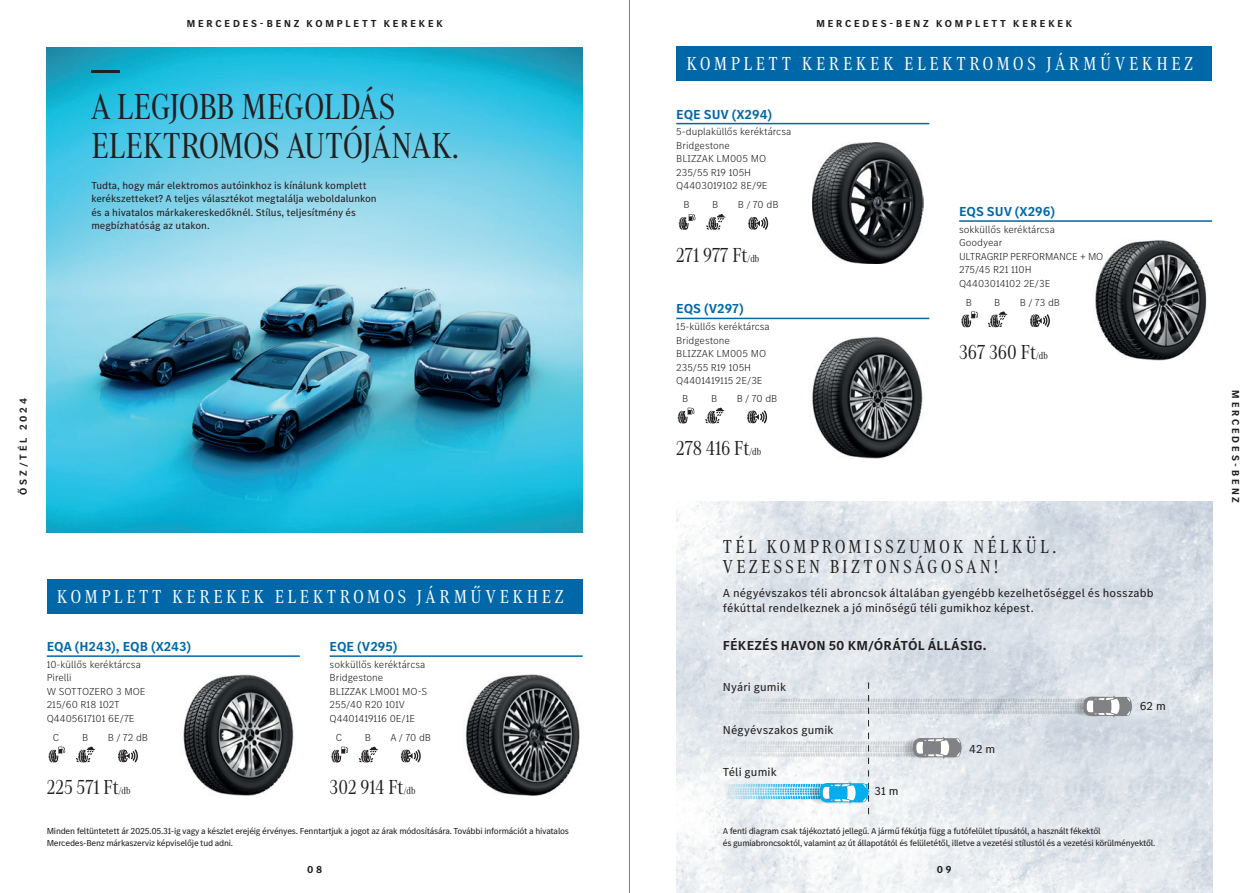
<style>
.page{position:relative;width:1259px;height:893px;background:#fff}
.page>*{position:absolute;margin:0;border:0;box-sizing:border-box;transform-origin:0 0}
.HL{font:37.5px/39px "MB Corpo A Title Cond";letter-spacing:-.005em;color:#231f20}
.Kolo-cena{font:21px "MB Corpo A Title Cond";color:#231f20}
.CENY_pneumatiky{font:21px "MB Corpo A Title Cond";color:#231f20}
.t1{font:19.5px "MB Corpo A Text Cond";letter-spacing:.175em;color:#fff}
.BodyCopy{font:19.5px/19.5px "MB Corpo A Text Cond";letter-spacing:.155em;color:#231f20}
.Kolo-nazev{font:700 13.5px "MB Corpo S Text";color:#0068a8}
.BodyCopy-2{font:700 13.5px "MB Corpo S Text";letter-spacing:.01em;color:#231f20}
.BodyCopy-3{font:12px/15.6px "MB Corpo S Text";letter-spacing:.015em;color:#231f20}
.Kolo-popis{font:300 10.5px "MB Corpo S Text";color:#231f20}
.BC{font:10.5px/13.5px "MB Corpo S Text";color:#231f20}
.Marginalie{font:700 10.5px "MB Corpo S Title";letter-spacing:.27em;color:#231f20}
.Kolo-popis-2{font:300 10.5px "MB Corpo S Text";letter-spacing:-.02em;color:#231f20}
.Specyfikacja_opony{font:300 10.5px "MB Corpo S Text";color:#231f20}
.LegalLine{font:9px/12px "MB Corpo S Text";letter-spacing:-.025em;color:#231f20}
.s1{font-size:10.5px}
</style>
<div class="page">
<img style="left:676px;top:502px;width:536px;height:391px">
<svg style="left:723px;top:682px;width:409px;height:132px;background:#d8e0e7"></svg>
<img style="left:47px;top:47px;width:536px;height:486px">
<img style="left:183px;top:675px;width:111px;height:121px">
<img style="left:465px;top:675px;width:115px;height:121px">
<div style="left:676px;top:47px;width:536px;height:34px;background:#0068a8"></div>
<div style="left:47px;top:580px;width:536px;height:34px;background:#0068a8"></div>
<hr style="left:47px;top:655px;width:253px;height:2px;background:#0068a8">
<hr style="left:330px;top:655px;width:253px;height:2px;background:#0068a8">
<svg style="left:49px;top:747px;width:16px;height:15px"></svg>
<svg style="left:76px;top:746px;width:19px;height:16px"></svg>
<svg style="left:118px;top:749px;width:20px;height:13px"></svg>
<svg style="left:331px;top:747px;width:17px;height:15px"></svg>
<svg style="left:359px;top:747px;width:19px;height:15px"></svg>
<svg style="left:401px;top:749px;width:20px;height:14px"></svg>
<img style="left:812px;top:142px;width:111px;height:121px">
<hr style="left:676px;top:123px;width:253px;height:1px;background:#0068a8">
<svg style="left:679px;top:214px;width:16px;height:16px"></svg>
<svg style="left:706px;top:214px;width:19px;height:16px"></svg>
<svg style="left:748px;top:217px;width:20px;height:13px"></svg>
<img style="left:1095px;top:240px;width:112px;height:121px">
<hr style="left:959px;top:220px;width:253px;height:2px;background:#0068a8">
<svg style="left:961px;top:311px;width:17px;height:16px"></svg>
<svg style="left:988px;top:311px;width:19px;height:16px"></svg>
<svg style="left:1030px;top:314px;width:20px;height:13px"></svg>
<hr style="left:676px;top:318px;width:253px;height:1px;background:#0068a8">
<svg style="left:678px;top:408px;width:16px;height:15px"></svg>
<svg style="left:705px;top:408px;width:19px;height:15px"></svg>
<svg style="left:747px;top:410px;width:20px;height:14px"></svg>
<img style="left:812px;top:336px;width:111px;height:122px">
<hr style="left:91px;top:70px;width:29px;height:2px;background:#231f20">
<hr style="left:629px;top:0;width:1px;height:893px;background:#808285">
<p class="Marginalie" style="left:187px;top:16px;width:257px">MERCEDES-BENZ KOMPLETT KEREKEK</p>
<p class="Marginalie" style="left:816px;top:16px;width:257px">MERCEDES-BENZ KOMPLETT KEREKEK</p>
<p class="t1" style="left:686px;top:51px;width:508px">KOMPLETT KEREKEK ELEKTROMOS JÁRMŰVEKHEZ</p>
<p class="HL" style="left:91px;top:84px;width:369px">A LEGJOBB MEGOLDÁS<br>ELEKTROMOS AUTÓJÁNAK.</p>
<p class="BC" style="left:91px;top:178px;width:287px">Tudta, hogy már elektromos autóinkhoz is kínálunk komplett kerékszetteket? A teljes választékot megtalálja weboldalunkon és a hivatalos márkakereskedőknél. Stílus, teljesítmény és megbízhatóság az utakon.</p>
<p class="Kolo-nazev" style="left:676px;top:105px;width:97px">EQE SUV (X294)</p>
<p class="Kolo-popis" style="left:676px;top:125px;width:117px">5-duplaküllős keréktárcsa</p>
<p class="Kolo-popis" style="left:676px;top:138px;width:55px">Bridgestone</p>
<p class="Kolo-popis" style="left:676px;top:152px;width:91px">BLIZZAK LM005 MO</p>
<p class="Kolo-popis" style="left:676px;top:165px;width:76px">235/55 R19 105H</p>
<p class="Kolo-popis" style="left:676px;top:179px;width:93px">Q4403019102 8E/9E</p>
<p class="Specyfikacja_opony" style="left:683px;top:198px;width:8px">B</p>
<p class="Kolo-popis" style="left:712px;top:198px;width:8px">B</p>
<p class="Kolo-popis" style="left:738px;top:198px;width:42px">B / 70 dB</p>
<p class="Kolo-nazev" style="left:959px;top:203px;width:98px">EQS SUV (X296)</p>
<p class="Kolo-popis" style="left:959px;top:222px;width:97px">sokküllős keréktárcsa</p>
<p class="Kolo-popis" style="left:959px;top:236px;width:45px">Goodyear</p>
<p class="Kolo-popis-2" style="left:959px;top:249px;width:146px">ULTRAGRIP PERFORMANCE + MO</p>
<p class="Kolo-popis" style="left:959px;top:263px;width:74px">275/45 R21 110H</p>
<p class="Kolo-popis" style="left:959px;top:276px;width:93px">Q4403014102 2E/3E</p>
<p class="Specyfikacja_opony" style="left:966px;top:295px;width:8px">B</p>
<p class="Kolo-popis" style="left:994px;top:295px;width:8px">B</p>
<p class="Kolo-popis" style="left:1020px;top:295px;width:42px">B / 73 dB</p>
<p class="Kolo-cena" style="left:676px;top:241px;width:85px">271 977 Ft<span class="s1">/db</span></p>
<p class="Kolo-nazev" style="left:676px;top:300px;width:69px">EQS (V297)</p>
<p class="Kolo-popis" style="left:676px;top:320px;width:95px">15-küllős keréktárcsa</p>
<p class="Kolo-popis" style="left:676px;top:333px;width:55px">Bridgestone</p>
<p class="Kolo-popis" style="left:676px;top:347px;width:91px">BLIZZAK LM005 MO</p>
<p class="Kolo-popis" style="left:676px;top:360px;width:76px">235/55 R19 105H</p>
<p class="Kolo-popis" style="left:676px;top:374px;width:88px">Q4401419115 2E/3E</p>
<p class="Specyfikacja_opony" style="left:682px;top:391px;width:8px">B</p>
<p class="Kolo-popis" style="left:711px;top:391px;width:8px">B</p>
<p class="Kolo-popis" style="left:737px;top:391px;width:42px">B / 70 dB</p>
<p class="Kolo-cena" style="left:959px;top:338px;width:90px">367 360 Ft<span class="s1">/db</span></p>
<p class="Marginalie" style="left:16px;top:495px;width:98px;rotate:-90deg">ŐSZ/TÉL 2024</p>
<p class="Marginalie" style="left:1242px;top:390px;width:114px;rotate:90deg">MERCEDES-BENZ</p>
<p class="CENY_pneumatiky" style="left:676px;top:434px;width:86px">278 416 Ft<span class="s1">/db</span></p>
<p class="t1" style="left:57px;top:584px;width:508px">KOMPLETT KEREKEK ELEKTROMOS JÁRMŰVEKHEZ</p>
<p class="Kolo-nazev" style="left:47px;top:638px;width:146px">EQA (H243), EQB (X243)</p>
<p class="Kolo-popis" style="left:47px;top:657px;width:96px">10-küllős keréktárcsa</p>
<p class="Kolo-popis" style="left:47px;top:671px;width:26px">Pirelli</p>
<p class="Kolo-popis" style="left:47px;top:684px;width:100px">W SOTTOZERO 3 MOE</p>
<p class="Kolo-popis" style="left:47px;top:698px;width:75px">215/60 R18 102T</p>
<p class="Kolo-popis" style="left:47px;top:711px;width:89px">Q4405617101 6E/7E</p>
<p class="Kolo-nazev" style="left:330px;top:638px;width:69px">EQE (V295)</p>
<p class="Kolo-popis" style="left:330px;top:657px;width:97px">sokküllős keréktárcsa</p>
<p class="Kolo-popis" style="left:330px;top:671px;width:55px">Bridgestone</p>
<p class="Kolo-popis" style="left:330px;top:684px;width:99px">BLIZZAK LM001 MO-S</p>
<p class="Kolo-popis" style="left:330px;top:698px;width:77px">255/40 R20 101V</p>
<p class="Kolo-popis" style="left:330px;top:711px;width:87px">Q4401419116 0E/1E</p>
<p class="Specyfikacja_opony" style="left:53px;top:730px;width:8px">C</p>
<p class="Specyfikacja_opony" style="left:82px;top:730px;width:8px">B</p>
<p class="Specyfikacja_opony" style="left:108px;top:730px;width:42px">B / 72 dB</p>
<p class="Specyfikacja_opony" style="left:336px;top:730px;width:8px">C</p>
<p class="Specyfikacja_opony" style="left:365px;top:730px;width:8px">B</p>
<p class="Specyfikacja_opony" style="left:390px;top:730px;width:42px">A / 70 dB</p>
<p class="Kolo-cena" style="left:47px;top:773px;width:85px">225 571 Ft<span class="s1">/db</span></p>
<p class="Kolo-cena" style="left:330px;top:773px;width:87px">302 914 Ft<span class="s1">/db</span></p>
<p class="LegalLine" style="left:47px;top:825px;width:524px">Minden feltüntetett ár 2025.05.31-ig vagy a készlet erejéig érvényes. Fenntartjuk a jogot az árak módosítására. További információt a hivatalos<br>Mercedes-Benz márkaszerviz képviselője tud adni.</p>
<p class="BodyCopy" style="left:723px;top:536px;width:335px">TÉL KOMPROMISSZUMOK NÉLKÜL.<br>VEZESSEN BIZTONSÁGOSAN!</p>
<p class="BodyCopy-3" style="left:723px;top:584px;width:432px">A négyévszakos téli abroncsok általában gyengébb kezelhetőséggel és hosszabb fékúttal rendelkeznek a jó minőségű téli gumikhoz képest.</p>
<p class="BodyCopy-2" style="left:723px;top:636px;width:265px">FÉKEZÉS HAVON 50 KM/ÓRÁTÓL ÁLLÁSIG.</p>
<p class="BodyCopy-3" style="left:723px;top:678px;width:65px">Nyári gumik</p>
<p class="BodyCopy-3" style="left:723px;top:721px;width:112px">Négyévszakos gumik</p>
<p class="BodyCopy-3" style="left:723px;top:764px;width:55px">Téli gumik</p>
<p class="BodyCopy-3" style="left:874px;top:783px;width:25px">31 m</p>
<p class="BodyCopy-3" style="left:969px;top:740px;width:28px">42 m</p>
<p class="BodyCopy-3" style="left:1139px;top:698px;width:28px">62 m</p>
<p class="LegalLine" style="left:723px;top:825px;width:434px">A fenti diagram csak tájékoztató jellegű. A jármű fékútja függ a futófelület típusától, a használt fékektől<br>és gumiabroncsoktól, valamint az út állapotától és felületétől, illetve a vezetési stílustól és a vezetési körülményektől.</p>
<p class="Marginalie" style="left:307px;top:863px;width:17px">0 8</p>
<p class="Marginalie" style="left:936px;top:863px;width:16px">0 9</p>
</div>
